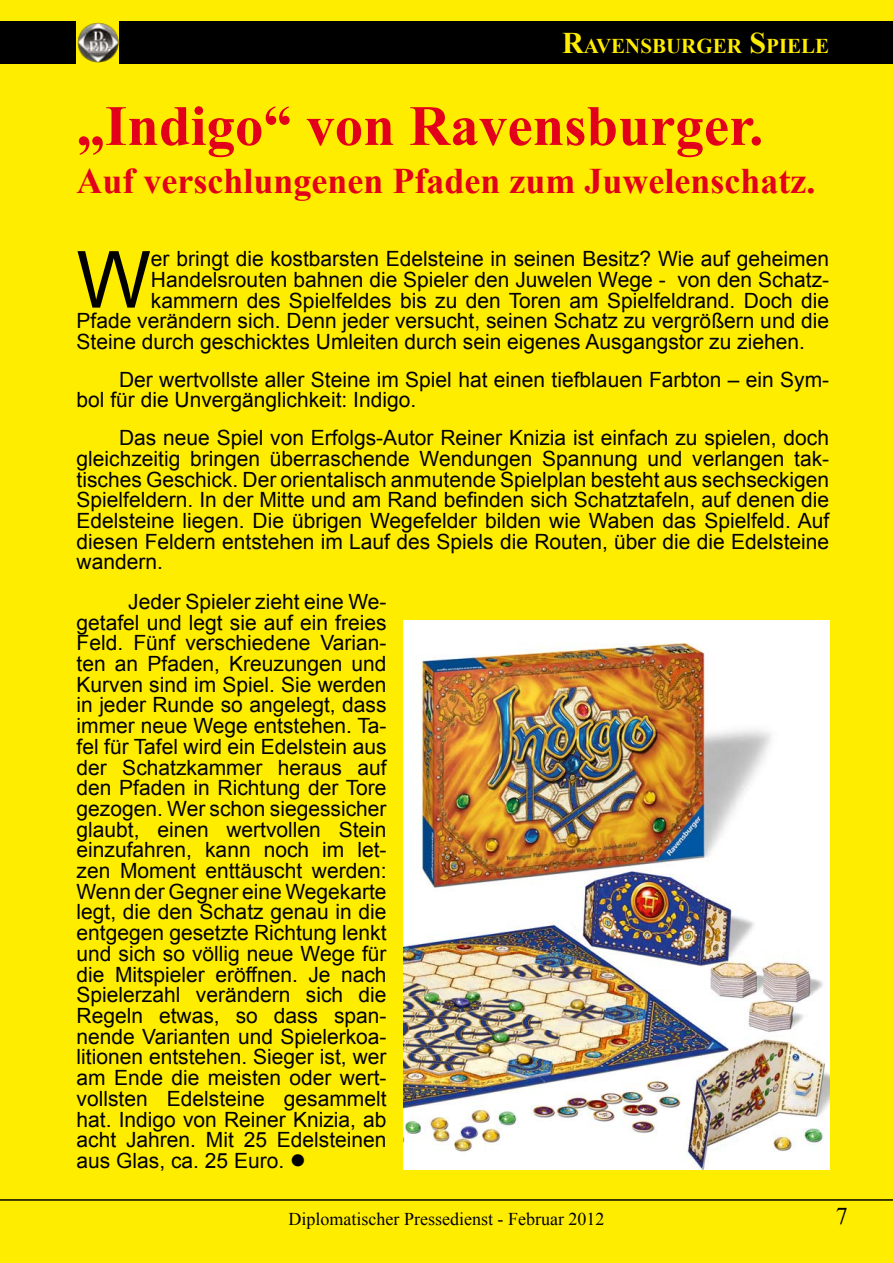
<style>
.page{position:relative;width:893px;height:1263px;background:#ffed00}
.page>*{position:absolute;margin:0;border:0;box-sizing:border-box;transform-origin:0 0}
.t1{font:78.9px "Arial";color:#000}
.t2{font:700 57px "Times New Roman";color:#e2001a}
.t3{font:700 36px "Times New Roman";color:#e2001a}
.t4{font:24px "Times New Roman";color:#000}
.t5{font:21px/20.7px "Arial";color:#000;text-align:justify}
.t6{font:700 21px "Times New Roman";color:#ffed00}
.t7{font:18px "Times New Roman";color:#000}
.s1{font-size:30px}
</style>
<div class="page">
<div style="left:0;top:21px;width:893px;height:43px;background:#000"></div>
<div style="left:77px;top:21px;width:42px;height:43px;background:#ffed00"></div>
<img style="left:77px;top:22px;width:42px;height:41px">
<hr style="left:0;top:1199px;width:893px;height:2px;background:#000">
<img style="left:404px;top:621px;width:425px;height:548px">
<p class="t6" style="left:562px;top:31px;width:269px"><span class="s1">R</span>AVENSBURGER <span class="s1">S</span>PIELE</p>
<h2 class="t2" style="left:77px;top:86px;width:688px">„Indigo“ von Ravensburger.</h2>
<h3 class="t3" style="left:77px;top:156px;width:740px">Auf verschlungenen Pfaden zum Juwelenschatz.</h3>
<h1 class="t1" style="left:77px;top:228px;width:76px">W</h1>
<p class="t5" style="left:151px;top:249px;width:680px">er bringt die kostbarsten Edelsteine in seinen Besitz? Wie auf geheimen</p>
<p class="t5" style="left:151px;top:269px;width:680px">Handelsrouten bahnen die Spieler den Juwelen Wege - von den Schatz-</p>
<p class="t5" style="left:151px;top:290px;width:680px">kammern des Spielfeldes bis zu den Toren am Spielfeldrand. Doch die</p>
<p class="t5" style="left:77px;top:311px;width:754px">Pfade verändern sich. Denn jeder versucht, seinen Schatz zu vergrößern und die</p>
<p class="t5" style="left:77px;top:331px;width:730px">Steine durch geschicktes Umleiten durch sein eigenes Ausgangstor zu ziehen.</p>
<p class="t5" style="left:77px;top:369px;width:754px;text-indent:43px">Der wertvollste aller Steine im Spiel hat einen tiefblauen Farbton – ein Sym&shy;bol für die Unvergänglichkeit: Indigo.</p>
<p class="t5" style="left:77px;top:428px;width:754px;text-indent:43px">Das neue Spiel von Erfolgs-Autor Reiner Knizia ist einfach zu spielen, doch gleichzeitig bringen überraschende Wendungen Spannung und verlangen tak&shy;tisches Geschick. Der orientalisch anmutende Spielplan besteht aus sechseckigen Spielfeldern. In der Mitte und am Rand befinden sich Schatztafeln, auf denen die Edelsteine liegen. Die übrigen Wegefelder bilden wie Waben das Spielfeld. Auf diesen Feldern entstehen im Lauf des Spiels die Routen, über die die Edelsteine wandern.</p>
<p class="t5" style="left:77px;top:591px;width:312px;text-indent:52px">Jeder Spieler zieht eine We&shy;getafel und legt sie auf ein freies Feld. Fünf verschiedene Varian&shy;ten an Pfaden, Kreuzungen und Kurven sind im Spiel. Sie werden in jeder Runde so angelegt, dass immer neue Wege entstehen. Ta&shy;fel für Tafel wird ein Edelstein aus der Schatzkammer heraus auf den Pfaden in Richtung der Tore gezogen. Wer schon siegessicher glaubt, einen wertvollen Stein einzufahren, kann noch im let&shy;zen Moment enttäuscht werden:<br>Wenn der Gegner eine Wegekarte legt, die den Schatz genau in die entgegen gesetzte Richtung lenkt und sich so völlig neue Wege für die Mitspieler eröffnen. Je nach Spielerzahl verändern sich die Regeln etwas, so dass span&shy;nende Varianten und Spielerkoa&shy;litionen entstehen. Sieger ist, wer am Ende die meisten oder wert&shy;vollsten Edelsteine gesammelt hat. Indigo von Reiner Knizia, ab acht Jahren. Mit 25 Edelsteinen aus Glas, ca. 25 Euro. ●</p>
<p class="t7" style="left:288px;top:1207px;width:317px">Diplomatischer Pressedienst - Februar 2012</p>
<p class="t4" style="left:836px;top:1200px;width:13px">7</p>
</div>
